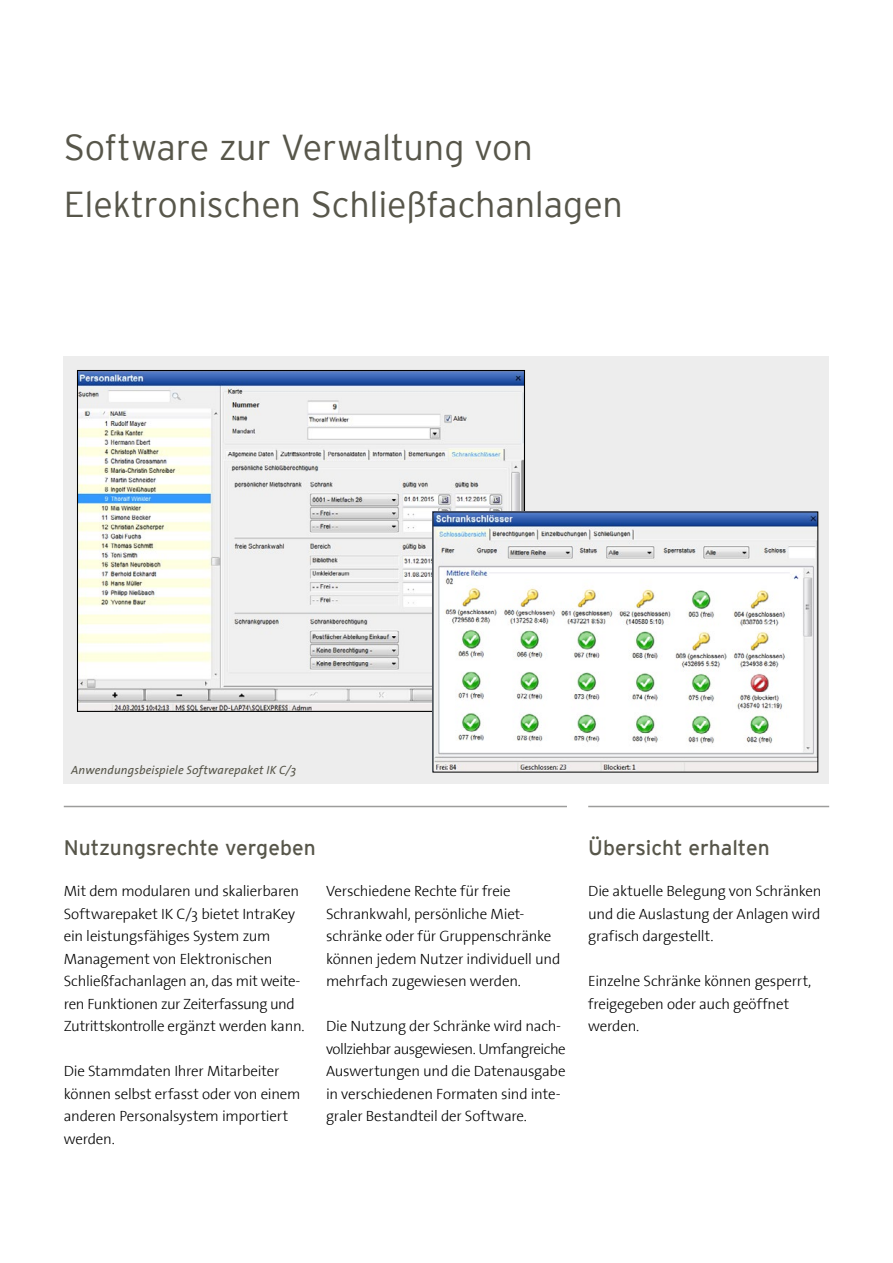
<style>
.page{position:relative;width:893px;height:1263px;background:#fff}
.page>*{position:absolute;margin:0;border:0;box-sizing:border-box;transform-origin:0 0}
.t1{font:300 36px/57px "Interstate";letter-spacing:-.005em;color:#57564a}
.t2{font:21px "Interstate";color:#57564a}
.t3{font:300 15px/22.5px "The Sans";letter-spacing:-.015em;color:#000}
.t4{font:italic 12px "The Sans";letter-spacing:.01em;color:#57564a}
</style>
<div class="page">
<div style="left:64px;top:356px;width:765px;height:428px;background:#ededed"></div>
<hr style="left:64px;top:806px;width:503px;height:1px;background:#9d9d9c">
<hr style="left:588px;top:806px;width:241px;height:1px;background:#9d9d9c">
<img style="left:79px;top:372px;width:444px;height:338px">
<img style="left:434px;top:513px;width:382px;height:257px">
<h1 class="t1" style="left:64px;top:118px;width:561px">Software zur Verwaltung von<br>Elektronischen Schließfachanlagen</h1>
<p class="t4" style="left:71px;top:764px;width:226px">Anwendungsbeispiele Softwarepaket IK C/3</p>
<h2 class="t2" style="left:64px;top:835px;width:253px">Nutzungsrechte vergeben</h2>
<h2 class="t2" style="left:588px;top:835px;width:183px">Übersicht erhalten</h2>
<p class="t3" style="left:64px;top:881px;width:242px">Mit dem modularen und skalierbaren Softwarepaket IK C/3 bietet IntraKey ein leistungsfähiges System zum Management von Elektronischen Schließfachanlagen an, das mit weite&shy;ren Funktionen zur Zeiterfassung und Zutrittskontrolle ergänzt werden kann.</p>
<p class="t3" style="left:64px;top:1061px;width:238px">Die Stammdaten Ihrer Mitarbeiter können selbst erfasst oder von einem anderen Personalsystem importiert werden.</p>
<p class="t3" style="left:326px;top:881px;width:236px">Verschiedene Rechte für freie Schrankwahl, persönliche Miet&shy;schränke oder für Gruppenschränke können jedem Nutzer individuell und mehrfach zugewiesen werden.</p>
<p class="t3" style="left:326px;top:1016px;width:241px">Die Nutzung der Schränke wird nach&shy;vollziehbar ausgewiesen. Umfangreiche Auswertungen und die Datenausgabe in verschiedenen Formaten sind inte&shy;graler Bestandteil der Software.</p>
<p class="t3" style="left:588px;top:881px;width:235px;text-align:justify">Die aktuelle Belegung von Schränken und die Auslastung der Anlagen wird grafisch dargestellt.</p>
<p class="t3" style="left:588px;top:971px;width:225px">Einzelne Schränke können gesperrt, freigegeben oder auch geöffnet werden.</p>
</div>
